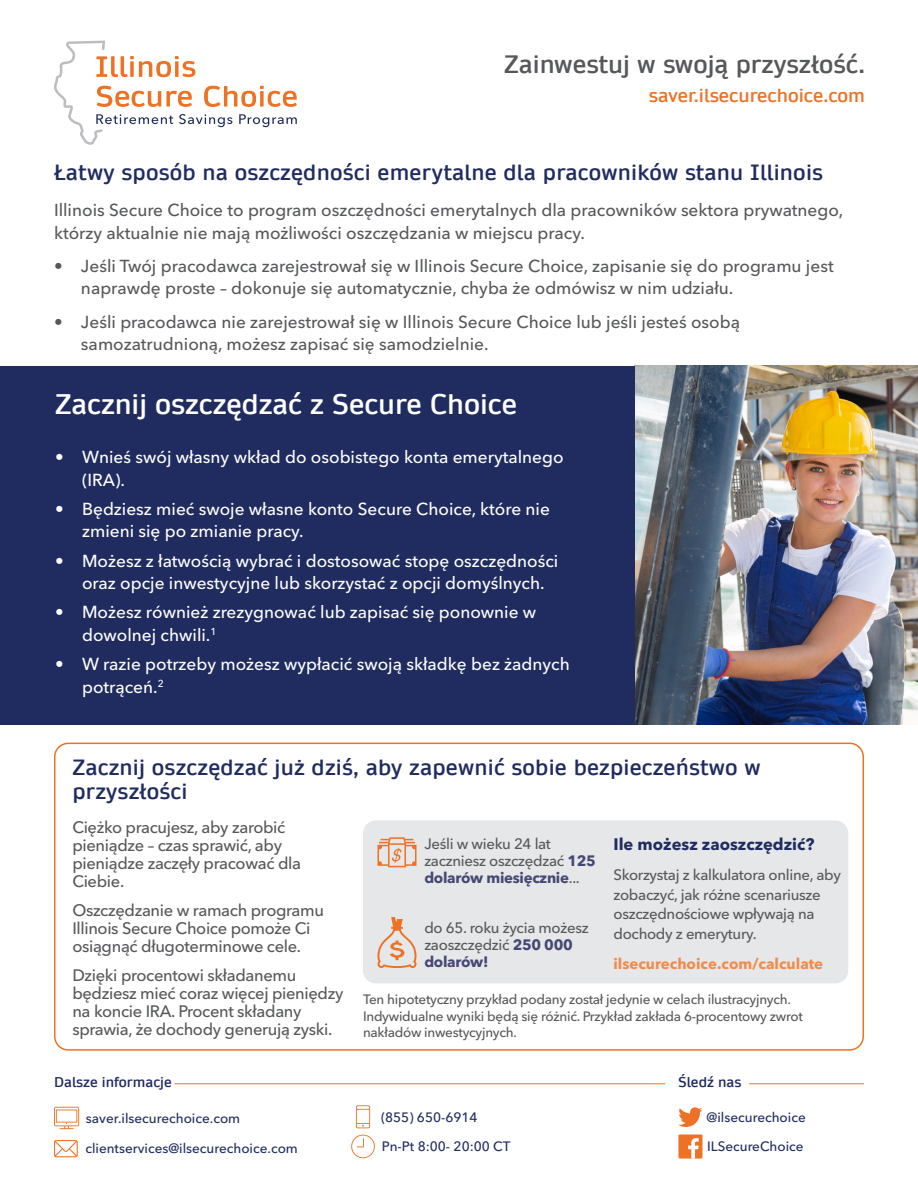
<style>
.page{position:relative;width:918px;height:1188px;background:#fff}
.page>*{position:absolute;margin:0;border:0;box-sizing:border-box;transform-origin:0 0}
.t1{font:600 27px "Daytona Pro";color:#fff}
.t2{font:600 24px "Daytona Pro";color:#57585a}
.Sub-Subhead{font:600 21px/24px "Daytona Pro";letter-spacing:.01em;color:#202c5f}
.t3{font:600 18px "Daytona Pro";color:#ed7225}
.Body{font:500 17.25px/22.5px "Avenir Next Cyr";color:#57585a}
.t4{font:500 17.25px/22.5px "Avenir Next Cyr";color:#fff}
.Body-2{font:500 16.5px/18px "Avenir Next Cyr";letter-spacing:-.02em;color:#57585a}
.Body-3{font:700 16.5px "Avenir Next Cyr";color:#202c5f}
.Body-4{font:500 15px/17.2px "Avenir Next Cyr";letter-spacing:-.02em;color:#57585a}
.Body-5{font:700 15px "Avenir Next Cyr";color:#f18b48}
.Body-6{font:500 13.5px/16.5px "Avenir Next Cyr";letter-spacing:-.02em;color:#57585a}
.Body-7{font:500 13.5px "Avenir Next Cyr";color:#202c5f}
.Body-8{font:600 13.5px "Daytona Pro";color:#202c5f}
.s1{font-weight:700;color:#454872}
</style>
<div class="page">
<div style="left:363px;top:820px;width:485px;height:163px;background:#e6e7e9;border-radius:13px"></div>
<img style="left:634px;top:366px;width:284px;height:358px">
<div style="left:0;top:366px;width:634px;height:358px;background:#202c5f"></div>
<svg style="left:54px;top:40px;width:243px;height:105px"></svg>
<svg style="left:378px;top:837px;width:39px;height:30px"></svg>
<svg style="left:378px;top:917px;width:39px;height:51px"></svg>
<div style="left:54px;top:743px;width:810px;height:308px;border:2px solid #ed7225;border-radius:14px"></div>
<svg style="left:351px;top:1135px;width:24px;height:23px"></svg>
<svg style="left:356px;top:1105px;width:14px;height:23px"></svg>
<svg style="left:54px;top:1107px;width:25px;height:22px"></svg>
<svg style="left:54px;top:1140px;width:24px;height:17px"></svg>
<div style="left:678px;top:1135px;width:24px;height:24px;background:#ed7225"></div>
<svg style="left:688px;top:1138px;width:11px;height:21px"></svg>
<svg style="left:678px;top:1107px;width:24px;height:20px"></svg>
<hr style="left:174px;top:1083px;width:491px;height:1px;background:#ed7225">
<hr style="left:749px;top:1083px;width:115px;height:1px;background:#ed7225">
<p class="t2" style="left:504px;top:49px;width:362px">Zainwestuj w swoją przyszłość.</p>
<p class="t3" style="left:649px;top:83px;width:218px">saver.ilsecurechoice.com</p>
<p class="Sub-Subhead" style="left:54px;top:160px;width:771px">Łatwy sposób na oszczędności emerytalne dla pracowników stanu Illinois</p>
<p class="Body" style="left:54px;top:199px;width:791px">Illinois Secure Choice to program oszczędności emerytalnych dla pracowników sektora prywatnego, którzy aktualnie nie mają możliwości oszczędzania w miejscu pracy.</p>
<p class="Body" style="left:81px;top:255px;width:754px;text-indent:-27px">• Jeśli Twój pracodawca zarejestrował się w Illinois Secure Choice, zapisanie się do programu jest naprawdę proste – dokonuje się automatycznie, chyba że odmówisz w nim udziału.</p>
<p class="Body" style="left:81px;top:310px;width:661px;text-indent:-27px">• Jeśli pracodawca nie zarejestrował się w Illinois Secure Choice lub jeśli jesteś osobą samozatrudnioną, możesz zapisać się samodzielnie.</p>
<p class="t1" style="left:55px;top:386px;width:464px">Zacznij oszczędzać z Secure Choice</p>
<p class="t4" style="left:82px;top:446px;width:483px;text-indent:-27px">• Wnieś swój własny wkład do osobistego konta emerytalnego (IRA).</p>
<p class="t4" style="left:82px;top:498px;width:469px;text-indent:-27px">• Będziesz mieć swoje własne konto Secure Choice, które nie zmieni się po zmianie pracy.</p>
<p class="t4" style="left:82px;top:549px;width:478px;text-indent:-27px">• Możesz z łatwością wybrać i dostosować stopę oszczędności oraz opcje inwestycyjne lub skorzystać z opcji domyślnych.</p>
<p class="t4" style="left:82px;top:601px;width:456px;text-indent:-27px">• Możesz również zrezygnować lub zapisać się ponownie w dowolnej chwili.<sup>1</sup></p>
<p class="t4" style="left:82px;top:653px;width:489px;text-indent:-27px">• W razie potrzeby możesz wypłacić swoją składkę bez żadnych potrąceń.<sup>2</sup></p>
<p class="Sub-Subhead" style="left:72px;top:755px;width:690px">Zacznij oszczędzać już dziś, aby zapewnić sobie bezpieczeństwo w przyszłości</p>
<p class="Body-2" style="left:72px;top:818px;width:230px">Ciężko pracujesz, aby zarobić pieniądze – czas sprawić, aby pieniądze zaczęły pracować dla<br>Ciebie.</p>
<p class="Body-2" style="left:72px;top:901px;width:253px">Oszczędzanie w ramach programu<br>Illinois Secure Choice pomoże Ci osiągnąć długoterminowe cele.</p>
<p class="Body-2" style="left:72px;top:966px;width:273px">Dzięki procentowi składanemu będziesz mieć coraz więcej pieniędzy na koncie IRA. Procent składany sprawia, że dochody generują zyski.</p>
<p class="Body-4" style="left:424px;top:835px;width:173px">Jeśli w wieku 24 lat zaczniesz oszczędzać <span class="s1">125 dolarów miesięcznie</span>...</p>
<p class="Body-4" style="left:424px;top:919px;width:166px">do 65. roku życia możesz zaoszczędzić <span class="s1">250 000 dolarów!</span></p>
<p class="Body-3" style="left:614px;top:834px;width:202px">Ile możesz zaoszczędzić?</p>
<p class="Body-4" style="left:614px;top:865px;width:229px;line-height:19.5px">Skorzystaj z kalkulatora online, aby zobaczyć, jak różne scenariusze oszczędnościowe wpływają na dochody z emerytury.</p>
<p class="Body-5" style="left:614px;top:954px;width:211px">ilsecurechoice.com/calculate</p>
<p class="Body-6" style="left:363px;top:991px;width:441px">Ten hipotetyczny przykład podany został jedynie w celach ilustracyjnych.<br>Indywidualne wyniki będą się różnić. Przykład zakłada 6-procentowy zwrot nakładów inwestycyjnych.</p>
<p class="Body-8" style="left:54px;top:1073px;width:119px">Dalsze informacje</p>
<p class="Body-8" style="left:678px;top:1073px;width:65px">Śledź nas</p>
<p class="Body-7" style="left:86px;top:1110px;width:156px">saver.ilsecurechoice.com</p>
<p class="Body-7" style="left:85px;top:1141px;width:214px">clientservices@ilsecurechoice.com</p>
<p class="Body-7" style="left:381px;top:1109px;width:98px">(855) 650-6914</p>
<p class="Body-7" style="left:707px;top:1109px;width:101px">@ilsecurechoice</p>
<p class="Body-7" style="left:382px;top:1138px;width:130px">Pn-Pt 8:00- 20:00 CT</p>
<p class="Body-7" style="left:707px;top:1138px;width:98px">ILSecureChoice</p>
</div>
